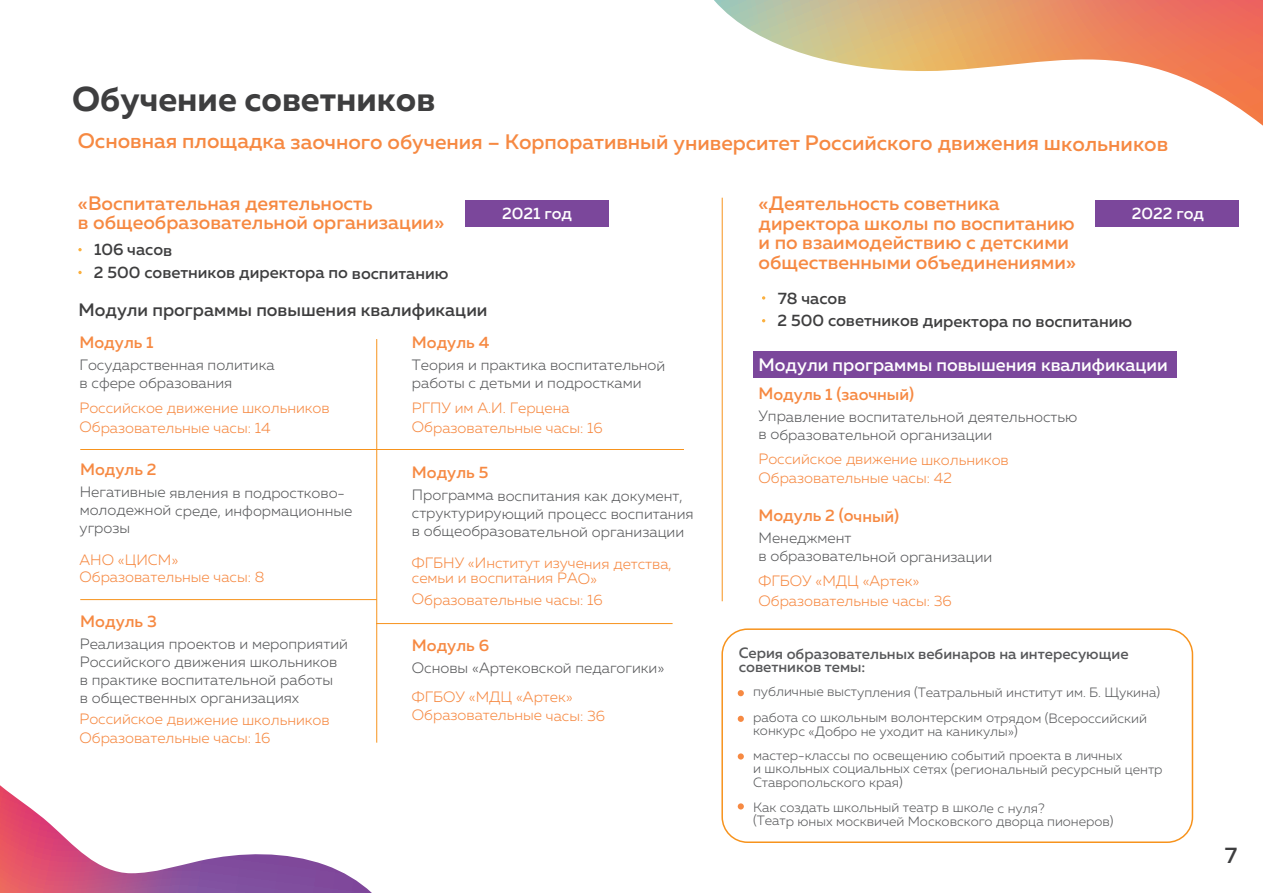
<style>
.page{position:relative;width:1263px;height:893px;background:#fff}
.page>*{position:absolute;margin:0;border:0;box-sizing:border-box;transform-origin:0 0}
.t1{font:700 34.5px "Muller";color:#3e3e3f}
.t2{font:500 22.5px "Muller";color:#3e3e3f}
.t3{font:500 21px "Muller";letter-spacing:-.005em;color:#f68942}
.t4{font:500 19.5px/19.5px "Muller";color:#f68942}
.t5{font:500 18px "Muller";color:#3e3e3f}
.t6{font:500 18px "Muller";color:#fff}
.t7{font:500 16.5px/22.8px "Muller";letter-spacing:-.005em;color:#3e3e3f}
.t8{font:500 16.5px "Muller";letter-spacing:-.005em;color:#f68942}
.t9{font:500 16.5px "Muller";letter-spacing:-.005em;color:#fff}
.t10{font:300 15px/18px "Muller";letter-spacing:-.005em;color:#57585a}
.t11{font:300 15px/18.3px "Muller";letter-spacing:-.005em;color:#f68942}
.t12{font:500 15px/13.2px "Muller";letter-spacing:-.005em;color:#57585a}
.t13{font:300 13.5px/25.7px "Muller";letter-spacing:-.005em;color:#57585a}
</style>
<div class="page">
<div style="left:753px;top:351px;width:424px;height:27px;background:#7b479b"></div>
<svg style="left:0;top:785px;width:372px;height:108px"></svg>
<svg style="left:714px;top:0;width:549px;height:126px"></svg>
<svg style="left:78px;top:248px;width:4px;height:3px"></svg>
<svg style="left:78px;top:271px;width:4px;height:3px"></svg>
<div style="left:465px;top:200px;width:144px;height:27px;background:#7b479b"></div>
<svg style="left:762px;top:296px;width:3px;height:4px"></svg>
<svg style="left:738px;top:690px;width:6px;height:6px"></svg>
<svg style="left:738px;top:716px;width:6px;height:6px"></svg>
<div style="left:738px;top:753px;width:6px;height:7px;background:#f68942;border-radius:50%"></div>
<svg style="left:738px;top:803px;width:6px;height:6px"></svg>
<div style="left:1095px;top:200px;width:144px;height:27px;background:#7b479b"></div>
<div style="left:721px;top:628px;width:472px;height:215px;border:2px solid #f7931d;border-radius:25px"></div>
<hr style="left:376px;top:339px;width:1px;height:404px;background:#f7931d">
<hr style="left:80px;top:449px;width:604px;height:1px;background:#f7931d">
<hr style="left:80px;top:599px;width:297px;height:1px;background:#f7931d">
<hr style="left:376px;top:623px;width:297px;height:1px;background:#f7931d">
<hr style="left:722px;top:198px;width:1px;height:403px;background:#f7931d">
<h1 class="t1" style="left:72px;top:77px;width:365px">Обучение советников</h1>
<h3 class="t3" style="left:78px;top:129px;width:1092px">Основная площадка заочного обучения – Корпоративный университет Российского движения школьников</h3>
<h3 class="t4" style="left:78px;top:193px;width:368px">«Воспитательная деятельность<br>в общеобразовательной организации»</h3>
<p class="t7" style="left:94px;top:238px;width:356px">106 часов<br>2 500 советников директора по воспитанию</p>
<p class="t5" style="left:78px;top:298px;width:411px">Модули программы повышения квалификации</p>
<p class="t8" style="left:80px;top:332px;width:76px">Модуль 1</p>
<p class="t8" style="left:412px;top:332px;width:79px">Модуль 4</p>
<p class="t9" style="left:502px;top:203px;width:71px">2021 год</p>
<p class="t10" style="left:80px;top:356px;width:197px">Государственная политика в сфере образования</p>
<p class="t11" style="left:80px;top:398px;width:252px">Российское движение школьников</p>
<p class="t11" style="left:80px;top:418px;width:193px">Образовательные часы: 14</p>
<p class="t8" style="left:80px;top:459px;width:78px">Модуль 2</p>
<p class="t10" style="left:80px;top:483px;width:274px">Негативные явления в подростково&shy;молодежной среде, информационные угрозы</p>
<p class="t11" style="left:80px;top:551px;width:186px;line-height:17px">АНО «ЦИСМ»<br>Образовательные часы: 8</p>
<p class="t8" style="left:80px;top:611px;width:78px">Модуль 3</p>
<p class="t10" style="left:80px;top:634px;width:270px">Реализация проектов и мероприятий Российского движения школьников в практике воспитательной работы<br>в общественных организациях</p>
<p class="t11" style="left:80px;top:710px;width:252px">Российское движение школьников<br>Образовательные часы: 16</p>
<p class="t10" style="left:412px;top:356px;width:255px">Теория и практика воспитательной работы с детьми и подростками</p>
<p class="t11" style="left:412px;top:397px;width:192px;line-height:20px">РГПУ им А.И. Герцена<br>Образовательные часы: 16</p>
<p class="t8" style="left:412px;top:462px;width:78px">Модуль 5</p>
<p class="t10" style="left:412px;top:486px;width:283px">Программа воспитания как документ, структурирующий процесс воспитания в общеобразовательной организации</p>
<p class="t11" style="left:412px;top:556px;width:261px;line-height:14.9px">ФГБНУ «Институт изучения детства, семьи и воспитания РАО»</p>
<p class="t11" style="left:412px;top:590px;width:192px">Образовательные часы: 16</p>
<p class="t8" style="left:412px;top:635px;width:79px">Модуль 6</p>
<p class="t10" style="left:412px;top:658px;width:254px">Основы «Артековской педагогики»</p>
<p class="t11" style="left:412px;top:687px;width:195px">ФГБОУ «МДЦ «Артек»<br>Образовательные часы: 36</p>
<h3 class="t4" style="left:758px;top:193px;width:319px">«Деятельность советника директора школы по воспитанию и по взаимодействию с детскими общественными объединениями»</h3>
<p class="t9" style="left:1132px;top:203px;width:74px">2022 год</p>
<p class="t7" style="left:778px;top:286px;width:356px">78 часов<br>2 500 советников директора по воспитанию</p>
<p class="t6" style="left:758px;top:353px;width:411px">Модули программы повышения квалификации</p>
<p class="t8" style="left:758px;top:384px;width:157px">Модуль 1 (заочный)</p>
<p class="t10" style="left:758px;top:408px;width:320px">Управление воспитательной деятельностью в образовательной организации</p>
<p class="t11" style="left:758px;top:450px;width:252px">Российское движение школьников<br>Образовательные часы: 42</p>
<p class="t8" style="left:758px;top:505px;width:142px">Модуль 2 (очный)</p>
<p class="t10" style="left:758px;top:529px;width:235px">Менеджмент<br>в образовательной организации</p>
<p class="t11" style="left:758px;top:571px;width:195px;line-height:20px">ФГБОУ «МДЦ «Артек»<br>Образовательные часы: 36</p>
<p class="t12" style="left:739px;top:647px;width:391px">Серия образовательных вебинаров на интересующие советников темы:</p>
<p class="t13" style="left:753px;top:679px;width:408px">публичные выступления (Театральный институт им. Б. Щукина) работа со школьным волонтерским отрядом (Всероссийский</p>
<p class="t13" style="left:753px;top:719px;width:371px;line-height:24.3px">конкурс «Добро не уходит на каникулы»)<br>мастер-классы по освещению событий проекта в личных</p>
<p class="t13" style="left:753px;top:762px;width:411px;line-height:13.2px">и школьных социальных сетях (региональный ресурсный центр<br>Ставропольского края)</p>
<p class="t13" style="left:753px;top:801px;width:362px;line-height:13.6px">Как создать школьный театр в школе с нуля?<br>(Театр юных москвичей Московского дворца пионеров)</p>
<h2 class="t2" style="left:1225px;top:841px;width:14px">7</h2>
</div>
